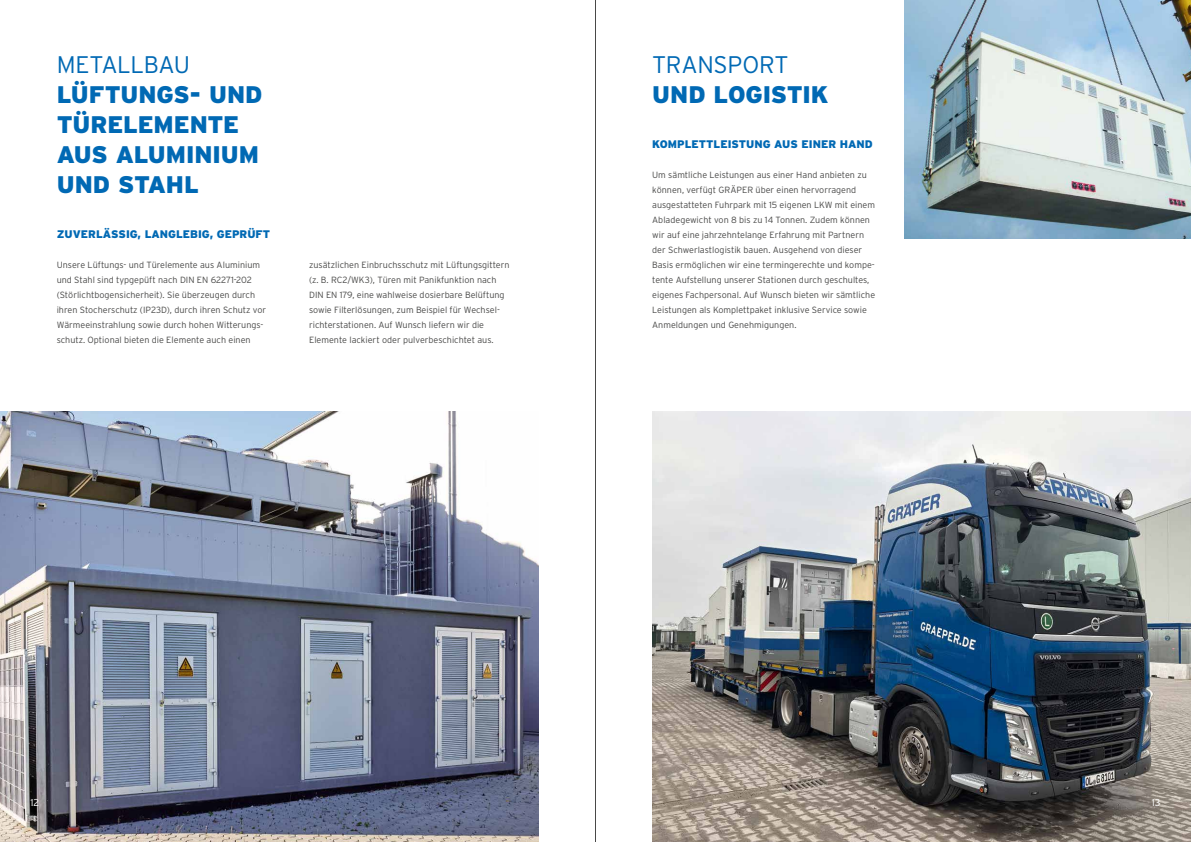
<style>
.page{position:relative;width:1191px;height:842px;background:#fff}
.page>*{position:absolute;margin:0;border:0;box-sizing:border-box;transform-origin:0 0}
.t1{font:900 24px/30px "Interstate";letter-spacing:-.005em;color:#0069b4}
.t2{font:300 24px "Interstate";letter-spacing:-.015em;color:#0069b4}
.t3{font:900 11px "Interstate";color:#0069b4}
.t4{font:300 10px "Interstate";color:#fff}
.t5{font:300 9px/15px "Interstate";color:#494948}
</style>
<div class="page">
<img style="left:0;top:411px;width:539px;height:431px">
<img style="left:904px;top:0;width:287px;height:238px">
<img style="left:652px;top:411px;width:539px;height:431px">
<hr style="left:595px;top:0;width:1px;height:842px;background:#494948">
<h1 class="t2" style="left:57px;top:51px;width:135px">METALLBAU</h1>
<h1 class="t1" style="left:57px;top:80px;width:207px">LÜFTUNGS- UND<br>TÜRELEMENTE<br>AUS ALUMINIUM<br>UND STAHL</h1>
<p class="t3" style="left:57px;top:228px;width:215px">ZUVERLÄSSIG, LANGLEBIG, GEPRÜFT</p>
<p class="t5" style="left:57px;top:258px;width:211px">Unsere Lüftungs- und Türelemente aus Aluminium und Stahl sind typgepüft nach DIN EN 62271-202 (Störlichtbogensicherheit). Sie überzeugen durch ihren Stocherschutz (IP23D), durch ihren Schutz vor Wärmeeinstrahlung sowie durch hohen Witterungs&shy;schutz. Optional bieten die Elemente auch einen</p>
<p class="t5" style="left:309px;top:258px;width:202px">zusätzlichen Einbruchsschutz mit Lüftungsgittern (z. B. RC2/WK3), Türen mit Panikfunktion nach DIN EN 179, eine wahlweise dosierbare Belüftung sowie Filterlösungen, zum Beispiel für Wechsel&shy;richterstationen. Auf Wunsch liefern wir die Elemente lackiert oder pulverbeschichtet aus.</p>
<h1 class="t2" style="left:652px;top:51px;width:138px">TRANSPORT</h1>
<h1 class="t1" style="left:652px;top:80px;width:178px">UND LOGISTIK</h1>
<p class="t3" style="left:652px;top:138px;width:222px">KOMPLETTLEISTUNG AUS EINER HAND</p>
<p class="t5" style="left:652px;top:168px;width:224px">Um sämtliche Leistungen aus einer Hand anbieten zu können, verfügt GRÄPER über einen hervorragend ausgestatteten Fuhrpark mit 15 eigenen LKW mit einem Abladegewicht von 8 bis zu 14 Tonnen. Zudem können wir auf eine jahrzehntelange Erfahrung mit Partnern der Schwerlastlogistik bauen. Ausgehend von dieser Basis ermöglichen wir eine termingerechte und kompe&shy;tente Aufstellung unserer Stationen durch geschultes, eigenes Fachpersonal. Auf Wunsch bieten wir sämtliche Leistungen als Komplettpaket inklusive Service sowie Anmeldungen und Genehmigungen.</p>
<p class="t4" style="left:30px;top:797px;width:10px">12</p>
<p class="t4" style="left:1151px;top:797px;width:10px">13</p>
</div>
